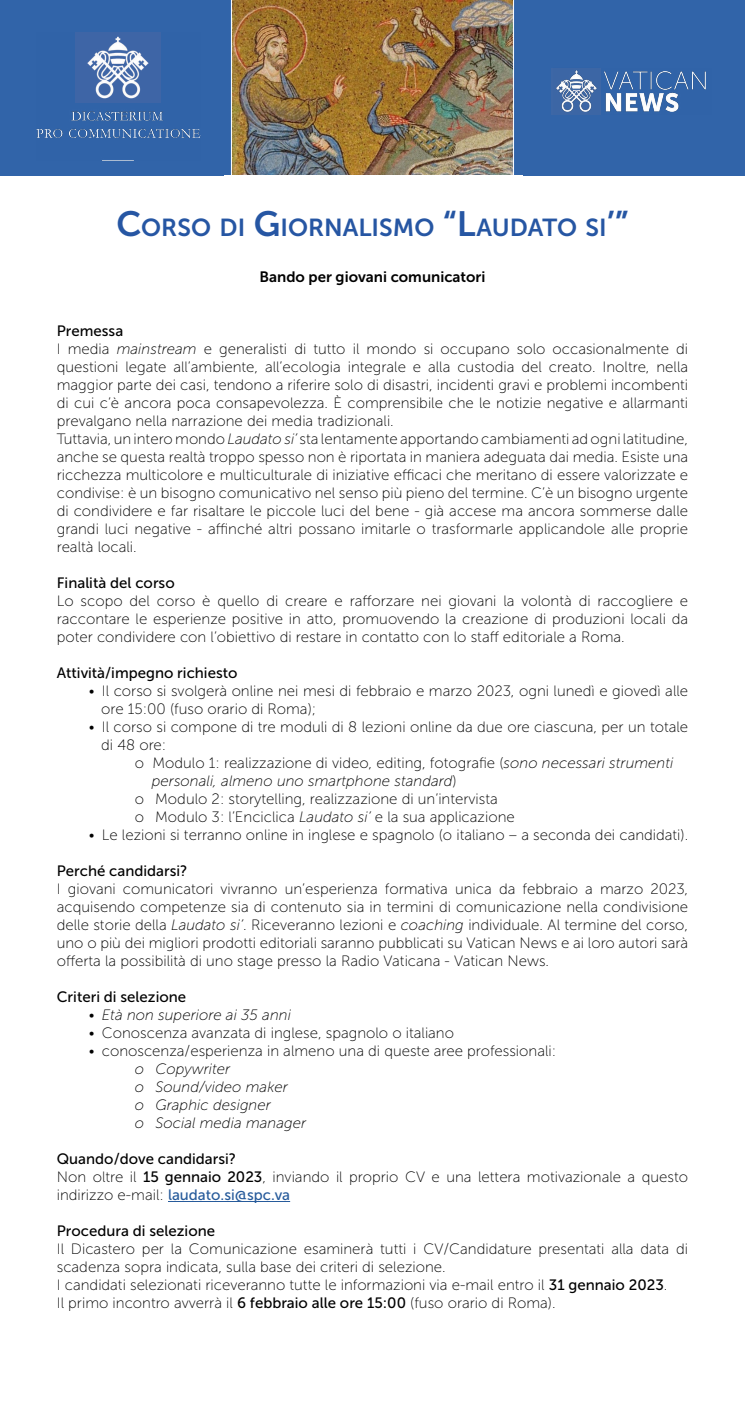
<style>
.page{position:relative;width:745px;height:1418px;background:#fff}
.page>*{position:absolute;margin:0;border:0;box-sizing:border-box;transform-origin:0 0}
.t1{font:24.5px "Museo Sans 700";color:#2656a3}
.t2{font:15px/18px "Museo Sans 100";color:#000}
.t3{font:15px "Museo Sans 500";color:#000}
.t4{font:italic 15px/18px "Museo Sans 100";color:#000}
.t5{font:15px "Museo Sans 500";color:#275b9b}
.t6{font:15px "Museo Sans 700";color:#000}
.s1{font-size:35px}
.s2{font-style:italic}
.s3{font-style:normal}
.s4{font-family:"Museo Sans 500"}
.s5{font-family:"Museo Sans 100";color:#000}
</style>
<div class="page">
<hr style="left:168px;top:1201px;width:122px;height:1px;background:#275b9b">
<div style="left:0;top:0;width:744px;height:176px;background:#3164a9"></div>
<img style="left:231px;top:0;width:282px;height:176px">
<img style="left:36px;top:33px;width:164px;height:105px">
<img style="left:604px;top:71px;width:102px;height:41px">
<div style="left:75px;top:33px;width:85px;height:70px;background:#3e65a6"></div>
<img style="left:87px;top:36px;width:62px;height:63px">
<div style="left:551px;top:68px;width:50px;height:47px;background:#3d67a6"></div>
<img style="left:556px;top:70px;width:41px;height:42px">
<h1 class="t1" style="left:116px;top:214px;width:513px"><span class="s1">C</span>ORSO DI <span class="s1">G</span>IORNALISMO <span class="s1">“L</span>AUDATO SI<span class="s1">’”</span></h1>
<p class="t6" style="left:259px;top:268px;width:227px">Bando per giovani comunicatori</p>
<p class="t3" style="left:57px;top:322px;width:68px">Premessa</p>
<p class="t2" style="left:57px;top:339px;width:632px">I media <span class="s2">mainstream</span> e generalisti di tutto il mondo si occupano solo occasionalmente di questioni legate all’ambiente, all’ecologia integrale e alla custodia del creato. Inoltre, nella maggior parte dei casi, tendono a riferire solo di disastri, incidenti gravi e problemi incombenti di cui c’è ancora poca consapevolezza. È comprensibile che le notizie negative e allarmanti prevalgano nella narrazione dei media tradizionali.<br>Tuttavia, un intero mondo <span class="s2">Laudato si’</span> sta lentamente apportando cambiamenti ad ogni latitudine, anche se questa realtà troppo spesso non è riportata in maniera adeguata dai media. Esiste una ricchezza multicolore e multiculturale di iniziative efficaci che meritano di essere valorizzate e condivise: è un bisogno comunicativo nel senso più pieno del termine. C’è un bisogno urgente di condividere e far risaltare le piccole luci del bene - già accese ma ancora sommerse dalle grandi luci negative - affinché altri possano imitarle o trasformarle applicandole alle proprie realtà locali.</p>
<p class="t3" style="left:57px;top:574px;width:119px">Finalità del corso</p>
<p class="t2" style="left:57px;top:591px;width:632px;text-align:justify">Lo scopo del corso è quello di creare e rafforzare nei giovani la volontà di raccogliere e raccontare le esperienze positive in atto, promuovendo la creazione di produzioni locali da poter condividere con l’obiettivo di restare in contatto con lo staff editoriale a Roma.</p>
<p class="t3" style="left:57px;top:664px;width:182px">Attività/impegno richiesto</p>
<p class="t2" style="left:101px;top:681px;width:588px;text-indent:-12px">• Il corso si svolgerà online nei mesi di febbraio e marzo 2023, ogni lunedì e giovedì alle ore 15:00 (fuso orario di Roma);</p>
<p class="t2" style="left:101px;top:717px;width:588px;text-indent:-12px">• Il corso si compone di tre moduli di 8 lezioni online da due ore ciascuna, per un totale di 48 ore:</p>
<p class="t2" style="left:135px;top:753px;width:539px">o Modulo 1: realizzazione di video, editing, fotografie (<span class="s2">sono necessari strumenti</span></p>
<p class="t4" style="left:152px;top:771px;width:306px">personali, almeno uno smartphone standard<span class="s3">)</span></p>
<p class="t2" style="left:135px;top:789px;width:364px">o Modulo 2: storytelling, realizzazione di un’intervista</p>
<p class="t2" style="left:135px;top:807px;width:381px">o Modulo 3: l’Enciclica <span class="s2">Laudato si’</span> e la sua applicazione</p>
<p class="t2" style="left:89px;top:825px;width:600px">• Le lezioni si terranno online in inglese e spagnolo (o italiano – a seconda dei candidati).</p>
<p class="t3" style="left:57px;top:862px;width:132px">Perché candidarsi?</p>
<p class="t2" style="left:57px;top:879px;width:632px;text-align:justify">I giovani comunicatori vivranno un’esperienza formativa unica da febbraio a marzo 2023, acquisendo competenze sia di contenuto sia in termini di comunicazione nella condivisione delle storie della <span class="s2">Laudato si’</span>. Riceveranno lezioni e <span class="s2">coaching</span> individuale. Al termine del corso, uno o più dei migliori prodotti editoriali saranno pubblicati su Vatican News e ai loro autori sarà offerta la possibilità di uno stage presso la Radio Vaticana - Vatican News.</p>
<p class="t3" style="left:57px;top:988px;width:131px">Criteri di selezione</p>
<p class="t4" style="left:89px;top:1005px;width:203px">• Età non superiore ai 35 anni</p>
<p class="t2" style="left:89px;top:1023px;width:366px">• Conoscenza avanzata di inglese, spagnolo o italiano</p>
<p class="t2" style="left:89px;top:1041px;width:468px">• conoscenza/esperienza in almeno una di queste aree professionali:</p>
<p class="t4" style="left:135px;top:1059px;width:173px">o Copywriter<br>o Sound/video maker<br>o Graphic designer<br>o Social media manager</p>
<p class="t3" style="left:57px;top:1150px;width:181px">Quando/dove candidarsi?</p>
<p class="t2" style="left:57px;top:1167px;width:632px">Non oltre il <span class="s4">15 gennaio 2023</span>, inviando il proprio CV e una lettera motivazionale a questo</p>
<p class="t5" style="left:57px;top:1186px;width:235px"><span class="s5">indirizzo e-mail:</span> laudato.si@spc.va</p>
<p class="t3" style="left:57px;top:1222px;width:160px">Procedura di selezione</p>
<p class="t2" style="left:57px;top:1239px;width:632px">Il Dicastero per la Comunicazione esaminerà tutti i CV/Candidature presentati alla data di scadenza sopra indicata, sulla base dei criteri di selezione.<br>I candidati selezionati riceveranno tutte le informazioni via e-mail entro il <span class="s4">31 gennaio 2023</span>.<br>Il primo incontro avverrà il <span class="s4">6 febbraio alle ore 15:00</span> (fuso orario di Roma).</p>
</div>
